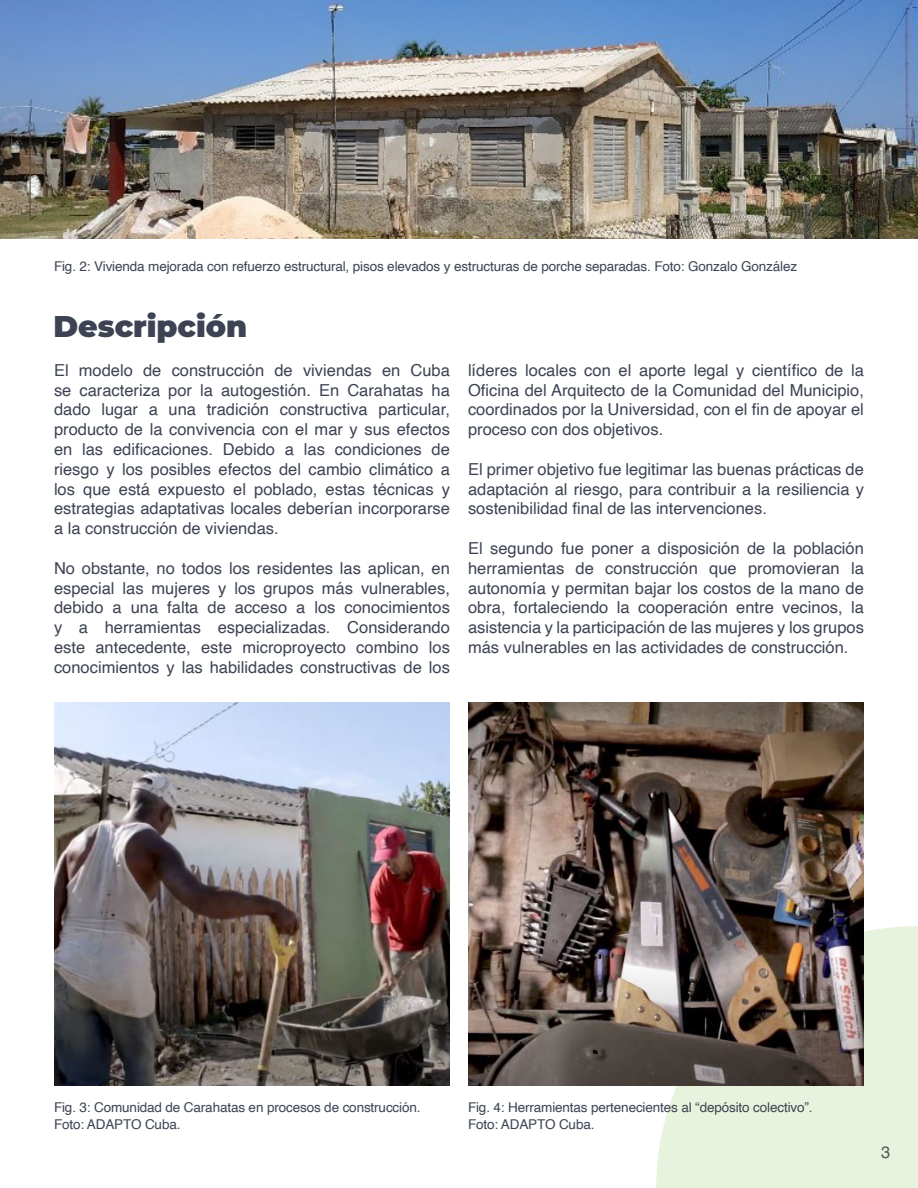
<style>
.page{position:relative;width:918px;height:1188px;background:#fff}
.page>*{position:absolute;margin:0;border:0;box-sizing:border-box;transform-origin:0 0}
.t1{font:900 30px "Montserrat";color:#3d4353}
.t2{font:16.5px/19.8px "Helvetica";color:#3d4353;text-align:justify}
.t3{font:13.5px/16.2px "Helvetica";letter-spacing:-.01em;color:#3d4353}
</style>
<div class="page">
<div style="left:656px;top:926px;width:262px;height:262px;background:#e7f3dc"></div>
<img style="left:0;top:0;width:918px;height:239px">
<img style="left:54px;top:703px;width:396px;height:383px">
<img style="left:468px;top:703px;width:396px;height:383px">
<p class="t3" style="left:54px;top:258px;width:745px">Fig. 2: Vivienda mejorada con refuerzo estructural, pisos elevados y estructuras de porche separadas. Foto: Gonzalo González</p>
<h1 class="t1" style="left:53px;top:304px;width:195px">Descripción</h1>
<p class="t2" style="left:54px;top:361px;width:398px">El modelo de construcción de viviendas en Cuba se caracteriza por la autogestión. En Carahatas ha dado lugar a una tradición constructiva particular, producto de la convivencia con el mar y sus efectos en las edificaciones. Debido a las condiciones de riesgo y los posibles efectos del cambio climático a los que está expuesto el poblado, estas técnicas y estrategias adaptativas locales deberían incorporarse a la construcción de viviendas.</p>
<p class="t2" style="left:54px;top:559px;width:397px">No obstante, no todos los residentes las aplican, en especial las mujeres y los grupos más vulnerables, debido a una falta de acceso a los conocimientos y a herramientas especializadas. Considerando este antecedente, este microproyecto combino los conocimientos y las habilidades constructivas de los</p>
<p class="t2" style="left:468px;top:361px;width:397px">líderes locales con el aporte legal y científico de la Oficina del Arquitecto de la Comunidad del Municipio, coordinados por la Universidad, con el fin de apoyar el proceso con dos objetivos.</p>
<p class="t2" style="left:468px;top:460px;width:398px">El primer objetivo fue legitimar las buenas prácticas de adaptación al riesgo, para contribuir a la resiliencia y sostenibilidad final de las intervenciones.</p>
<p class="t2" style="left:468px;top:539px;width:398px">El segundo fue poner a disposición de la población herramientas de construcción que promovieran la autonomía y permitan bajar los costos de la mano de obra, fortaleciendo la cooperación entre vecinos, la asistencia y la participación de las mujeres y los grupos más vulnerables en las actividades de construcción.</p>
<p class="t3" style="left:54px;top:1100px;width:368px">Fig. 3: Comunidad de Carahatas en procesos de construcción.<br>Foto: ADAPTO Cuba.</p>
<p class="t3" style="left:468px;top:1100px;width:346px">Fig. 4: Herramientas pertenecientes al “depósito colectivo”.<br>Foto: ADAPTO Cuba.</p>
<p class="t2" style="left:881px;top:1143px;width:11px">3</p>
</div>
